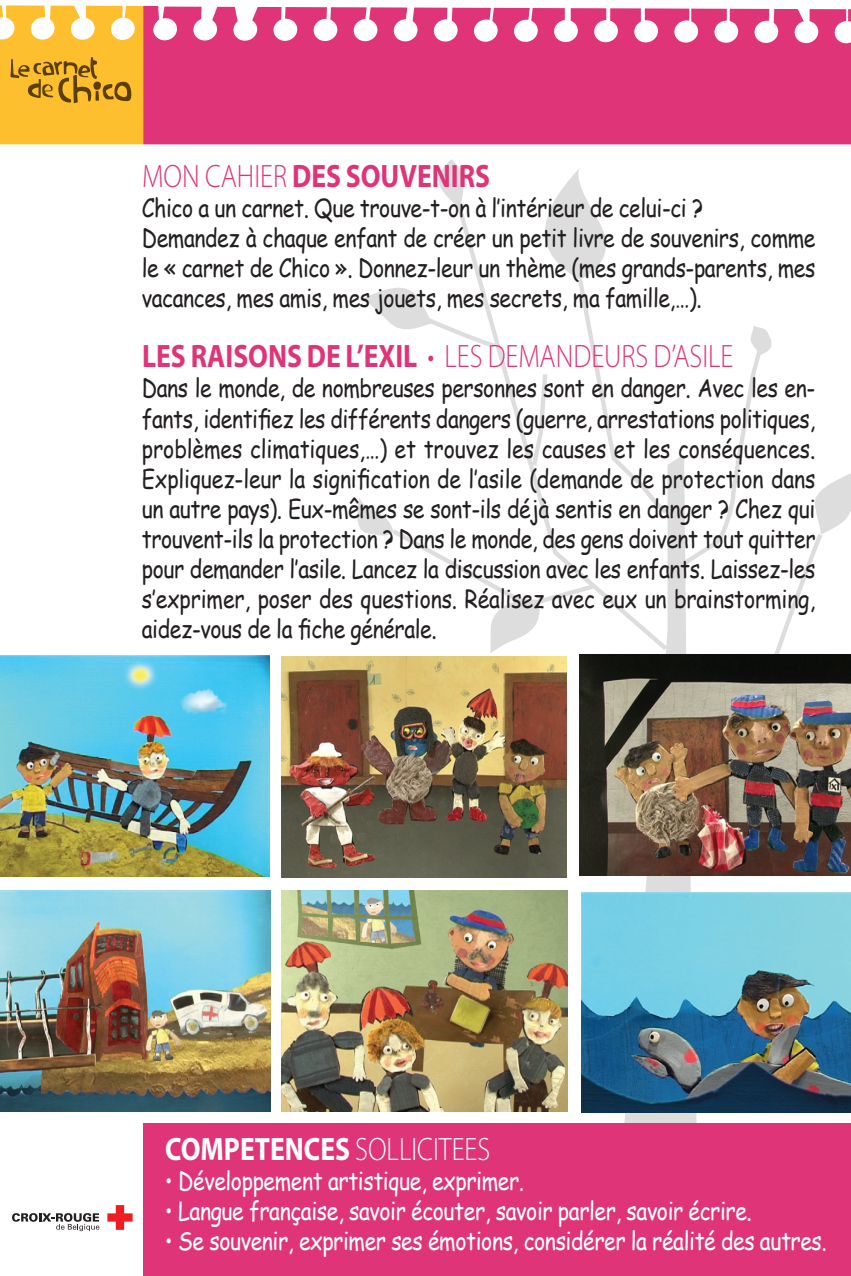
<style>
.page{position:relative;width:851px;height:1276px;background:#fff}
.page>*{position:absolute;margin:0;border:0;box-sizing:border-box;transform-origin:0 0}
.t1{font:300 32.5px "Myriad Pro";color:#df3478;scale:.85 1}
.t2{font:700 32.5px "Myriad Pro";color:#df3478;scale:.85 1}
.t3{font:300 32.5px "Myriad Pro";color:#fff;scale:.85 1}
.t4{font:700 32.5px "Myriad Pro";color:#fff;scale:.85 1}
.t5{font:25px/30px "Comic Sans MS";letter-spacing:-.02em;color:#231f20;scale:.85 1}
.t6{font:25px "Comic Sans MS";letter-spacing:-.02em;color:#fff;scale:.85 1}
.s1{font-weight:300}
.s2{font-weight:700}
</style>
<div class="page">
<svg style="left:617px;top:459px;width:81px;height:664px;fill:#dedddd"></svg>
<svg style="left:677px;top:325px;width:173px;height:329px"></svg>
<svg style="left:357px;top:159px;width:314px;height:494px"></svg>
<img style="left:579px;top:654px;width:271px;height:221px">
<img style="left:281px;top:657px;width:285px;height:220px">
<img style="left:282px;top:891px;width:285px;height:220px">
<img style="left:0;top:656px;width:269px;height:220px">
<div style="left:143px;top:1123px;width:707px;height:153px;background:#df3478"></div>
<img style="left:0;top:891px;width:271px;height:220px">
<img style="left:581px;top:892px;width:269px;height:221px">
<svg style="left:143px;top:6px;width:707px;height:138px;background:#e24885"></svg>
<svg style="left:0;top:5px;width:143px;height:139px;background:#f2bb3e"></svg>
<svg style="left:107px;top:1205px;width:26px;height:24px"></svg>
<svg style="left:12px;top:1213px;width:87px;height:18px"></svg>
<h1 class="t2" style="left:142px;top:155px;width:411px"><span class="s1">MON CAHIER</span> DES SOUVENIRS</h1>
<p class="t5" style="left:142px;top:192px;width:794px">Chico a un carnet. Que trouve-t-on à l’intérieur de celui-ci ?<br>Demandez à chaque enfant de créer un petit livre de souvenirs, comme le « carnet de Chico ». Donnez-leur un thème (mes grands-parents, mes vacances, mes amis, mes jouets, mes secrets, ma famille,…).</p>
<h1 class="t1" style="left:142px;top:339px;width:697px"><span class="s2">LES RAISONS DE L’EXIL</span> • LES DEMANDEURS D’ASILE</h1>
<p class="t5" style="left:142px;top:372px;width:794px;text-align:justify">Dans le monde, de nombreuses personnes sont en danger. Avec les en&shy;fants, identifiez les différents dangers (guerre, arrestations politiques, problèmes climatiques,…) et trouvez les causes et les conséquences.<br>Expliquez-leur la signification de l’asile (demande de protection dans un autre pays). Eux-mêmes se sont-ils déjà sentis en danger ? Chez qui trouvent-ils la protection ? Dans le monde, des gens doivent tout quitter pour demander l’asile. Lancez la discussion avec les enfants. Laissez-les s’exprimer, poser des questions. Réalisez avec eux un brainstorming, aidez-vous de la fiche générale.</p>
<h1 class="t4" style="left:165px;top:1128px;width:40px">COMPETEN</h1>
<h1 class="t3" style="left:304px;top:1131px;width:189px"><span class="s2">CES</span> SOLLICITEES</h1>
<p class="t6" style="left:165px;top:1162px;width:424px">• Développement artistique, exprimer.</p>
<p class="t6" style="left:165px;top:1192px;width:692px">• Langue française, savoir écouter, savoir parler, savoir écrire.</p>
<p class="t6" style="left:165px;top:1222px;width:780px">• Se souvenir, exprimer ses émotions, considérer la réalité des autres.</p>
</div>
